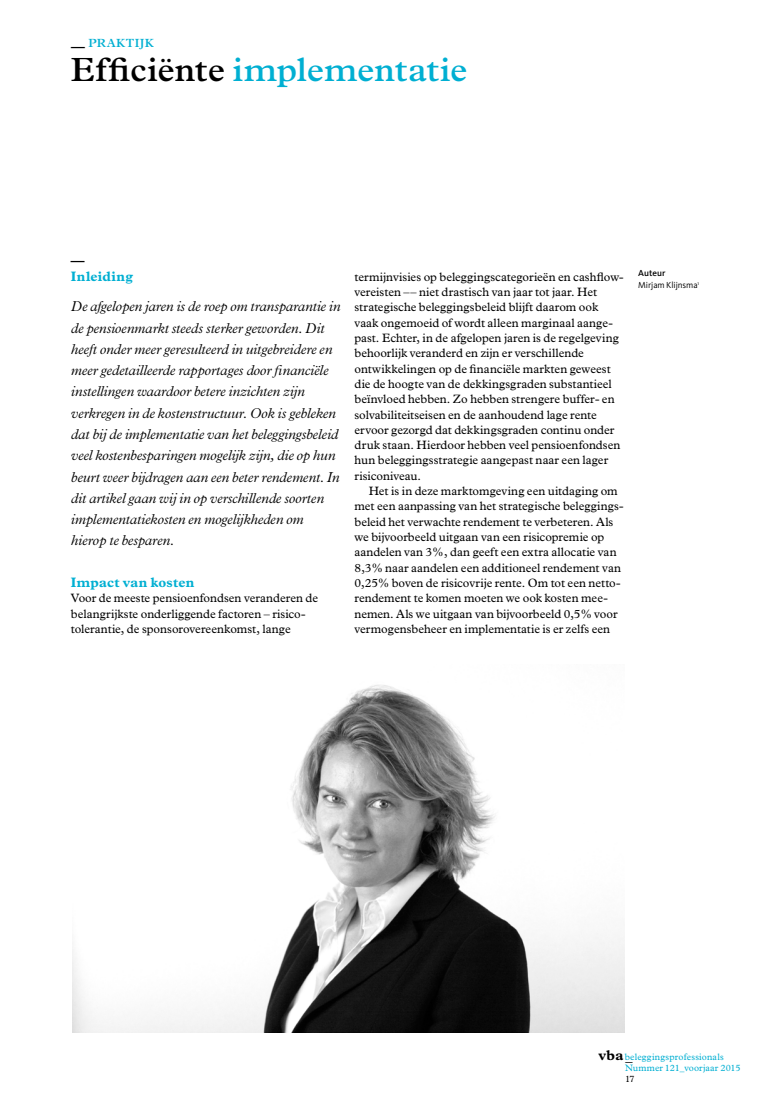
<style>
.page{position:relative;width:780px;height:1117px;background:#fff}
.page>*{position:absolute;margin:0;border:0;box-sizing:border-box;transform-origin:0 0}
.t1{font:600 33.75px "Plantin";letter-spacing:.005em;color:#00afd2}
.t2{font:italic 300 14.38px/21.2px "Plantin";letter-spacing:-.01em;color:#000}
.t3{font:700 14.25px "Plantin";color:#000}
.t4{font:700 13.75px "Plantin";letter-spacing:.015em;color:#00afd2}
.t5{font:600 13.75px "Plantin";color:#000}
.t6{font:12.25px/15.2px "Plantin";color:#000}
.t7{font:600 11.88px "Plantin";letter-spacing:.025em;color:#00afd2}
.t8{font:9.38px "Plantin";letter-spacing:.015em;color:#00afd2}
.t9{font:9.38px "Plantin";color:#000}
.t10{font:9px/11.2px "Kievit OT";letter-spacing:-.005em;color:#000}
.s1{font-size:13.75px;color:#000}
.s2{color:#000}
.s3{font-weight:500}
.s4{font-weight:700;font-size:14.25px;color:#000}
</style>
<div class="page">
<img style="left:72px;top:685px;width:552px;height:347px">
<p class="t7" style="left:71px;top:36px;width:84px"><span class="s1">—</span> PRAKTIJK</p>
<h1 class="t1" style="left:71px;top:50px;width:398px"><span class="s2">Efficiënte</span> implementatie</h1>
<p class="t5" style="left:71px;top:252px;width:15px">—</p>
<p class="t4" style="left:71px;top:268px;width:64px">Inleiding</p>
<p class="t2" style="left:71px;top:296px;width:271px">De afgelopen jaren is de roep om transparantie in de pensioenmarkt steeds sterker geworden. Dit heeft onder meer geresulteerd in uitgebreidere en meer gedetailleerde rapportages door financiële instellingen waardoor betere inzichten zijn verkregen in de kostenstructuur. Ook is gebleken dat bij de implementatie van het beleggingsbeleid veel kostenbesparingen mogelijk zijn, die op hun beurt weer bijdragen aan een beter rendement. In dit artikel gaan wij in op verschillende soorten implementatiekosten en mogelijkheden om hierop te besparen.</p>
<p class="t4" style="left:71px;top:574px;width:125px">Impact van kosten</p>
<p class="t6" style="left:71px;top:590px;width:249px">Voor de meeste pensioenfondsen veranderen de belangrijkste onderliggende factoren – risico&shy;tolerantie, de sponsorovereenkomst, lange</p>
<p class="t6" style="left:354px;top:269px;width:270px">termijnvisies op beleggingscategorieën en cashflow&shy;vereisten –– niet drastisch van jaar tot jaar. Het strategische beleggingsbeleid blijft daarom ook vaak ongemoeid of wordt alleen marginaal aange&shy;past. Echter, in de afgelopen jaren is de regelgeving behoorlijk veranderd en zijn er verschillende ontwikkelingen op de financiële markten geweest die de hoogte van de dekkingsgraden substantieel beïnvloed hebben. Zo hebben strengere buffer- en solvabiliteitseisen en de aanhoudend lage rente ervoor gezorgd dat dekkingsgraden continu onder druk staan. Hierdoor hebben veel pensioenfondsen hun beleggingsstrategie aangepast naar een lager risiconiveau.</p>
<p class="t6" style="left:354px;top:483px;width:270px;text-indent:14px">Het is in deze marktomgeving een uitdaging om met een aanpassing van het strategische beleggings&shy;beleid het verwachte rendement te verbeteren. Als we bijvoorbeeld uitgaan van een risicopremie op aandelen van 3%, dan geeft een extra allocatie van 8,3% naar aandelen een additioneel rendement van 0,25% boven de risicovrije rente. Om tot een netto&shy;rendement te komen moeten we ook kosten mee&shy;nemen. Als we uitgaan van bijvoorbeeld 0,5% voor vermogensbeheer en implementatie is er zelfs een</p>
<p class="t10" style="left:638px;top:268px;width:63px"><span class="s3">Auteur<br></span>Mirjam Klijnsma<sup>1</sup></p>
<p class="t8" style="left:598px;top:1051px;width:127px"><span class="s4">vba</span>beleggingsprofessionals</p>
<p class="t3" style="left:625px;top:1047px;width:9px">_</p>
<p class="t8" style="left:625px;top:1062px;width:117px">Nummer 121_voorjaar 2015</p>
<p class="t9" style="left:625px;top:1073px;width:11px">17</p>
</div>
